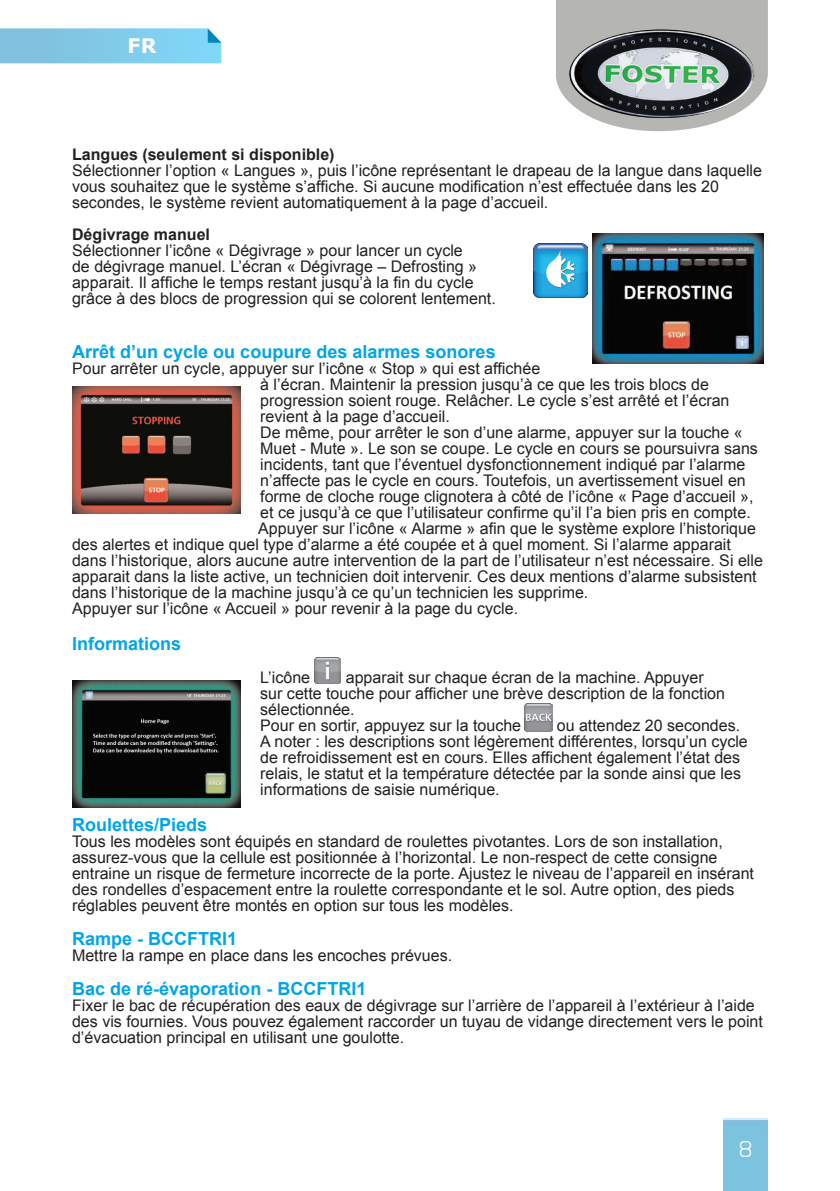
<style>
.page{position:relative;width:840px;height:1191px;background:#fff}
.page>*{position:absolute;margin:0;border:0;box-sizing:border-box;transform-origin:0 0}
.t1{font:24px "Planer";color:#fff}
.t2{font:700 20px "Verdana";color:#fff}
.t3{font:700 18px "Arial";color:#00a5e7}
.t4{font:16px/16px "Arial";color:#231f20}
.t5{font:700 16px "Arial";color:#231f20}
</style>
<div class="page">
<svg style="left:556px;top:0;width:211px;height:131px"></svg>
<img style="left:569px;top:29px;width:185px;height:89px">
<svg style="left:0;top:28px;width:221px;height:35px;background:#81cae8"></svg>
<img style="left:72px;top:387px;width:168px;height:126px">
<img style="left:72px;top:681px;width:168px;height:127px">
<img style="left:314px;top:657px;width:26px;height:26px">
<img style="left:524px;top:703px;width:28px;height:28px">
<img style="left:592px;top:233px;width:171px;height:131px">
<img style="left:533px;top:243px;width:54px;height:55px">
<p class="t2" style="left:128px;top:33px;width:30px">FR</p>
<p class="t5" style="left:72px;top:144px;width:264px">Langues (seulement si disponible)</p>
<p class="t4" style="left:72px;top:163px;width:691px">Sélectionner l’option « Langues », puis l’icône représentant le drapeau de la langue dans laquelle vous souhaitez que le système s’affiche. Si aucune modification n’est effectuée dans les 20 secondes, le système revient automatiquement à la page d’accueil.</p>
<p class="t5" style="left:72px;top:224px;width:139px">Dégivrage manuel</p>
<p class="t4" style="left:72px;top:243px;width:425px">Sélectionner l’icône « Dégivrage » pour lancer un cycle<br>de dégivrage manuel. L’écran « Dégivrage – Defrosting » apparait. Il affiche le temps restant jusqu’à la fin du cycle grâce à des blocs de progression qui se colorent lentement.</p>
<p class="t3" style="left:72px;top:340px;width:425px">Arrêt d’un cycle ou coupure des alarmes sonores</p>
<p class="t4" style="left:72px;top:361px;width:469px">Pour arrêter un cycle, appuyer sur l’icône « Stop » qui est affichée</p>
<p class="t4" style="left:260px;top:377px;width:450px">à l’écran. Maintenir la pression jusqu’à ce que les trois blocs de</p>
<p class="t4" style="left:260px;top:393px;width:470px">progression soient rouge. Relâcher. Le cycle s’est arrêté et l’écran</p>
<p class="t4" style="left:260px;top:409px;width:191px">revient à la page d’accueil.</p>
<p class="t4" style="left:260px;top:425px;width:483px">De même, pour arrêter le son d’une alarme, appuyer sur la touche «</p>
<p class="t4" style="left:260px;top:441px;width:499px">Muet - Mute ». Le son se coupe. Le cycle en cours se poursuivra sans</p>
<p class="t4" style="left:260px;top:457px;width:486px">incidents, tant que l’éventuel dysfonctionnement indiqué par l’alarme</p>
<p class="t4" style="left:260px;top:473px;width:486px">n’affecte pas le cycle en cours. Toutefois, un avertissement visuel en</p>
<p class="t4" style="left:260px;top:489px;width:494px">forme de cloche rouge clignotera à côté de l’icône « Page d’accueil »,</p>
<p class="t4" style="left:260px;top:505px;width:491px">et ce jusqu’à ce que l’utilisateur confirme qu’il l’a bien pris en compte.</p>
<p class="t4" style="left:258px;top:521px;width:499px">Appuyer sur l’icône « Alarme » afin que le système explore l’historique</p>
<p class="t4" style="left:72px;top:537px;width:660px">des alertes et indique quel type d’alarme a été coupée et à quel moment. Si l’alarme apparait</p>
<p class="t4" style="left:72px;top:553px;width:692px">dans l’historique, alors aucune autre intervention de la part de l’utilisateur n’est nécessaire. Si elle</p>
<p class="t4" style="left:72px;top:569px;width:685px">apparait dans la liste active, un technicien doit intervenir. Ces deux mentions d’alarme subsistent</p>
<p class="t4" style="left:72px;top:585px;width:517px">dans l’historique de la machine jusqu’à ce qu’un technicien les supprime.</p>
<p class="t4" style="left:72px;top:601px;width:447px">Appuyer sur l’icône « Accueil » pour revenir à la page du cycle.</p>
<p class="t3" style="left:72px;top:632px;width:111px">Informations</p>
<p class="t4" style="left:260px;top:669px;width:51px">L’icône</p>
<p class="t4" style="left:260px;top:669px;width:466px;text-indent:85px">apparait sur chaque écran de la machine. Appuyer sur cette touche pour afficher une brève description de la fonction sélectionnée.<br>Pour en sortir, appuyez sur la touche</p>
<p class="t4" style="left:260px;top:717px;width:489px;text-indent:296px">ou attendez 20 secondes.<br>A noter : les descriptions sont légèrement différentes, lorsqu’un cycle de refroidissement est en cours. Elles affichent également l’état des relais, le statut et la température détectée par la sonde ainsi que les informations de saisie numérique.</p>
<p class="t3" style="left:72px;top:812px;width:137px">Roulettes/Pieds</p>
<p class="t4" style="left:72px;top:833px;width:683px">Tous les modèles sont équipés en standard de roulettes pivotantes. Lors de son installation, assurez-vous que la cellule est positionnée à l’horizontal. Le non-respect de cette consigne entraine un risque de fermeture incorrecte de la porte. Ajustez le niveau de l’appareil en insérant des rondelles d’espacement entre la roulette correspondante et le sol. Autre option, des pieds réglables peuvent être montés en option sur tous les modèles.</p>
<p class="t3" style="left:72px;top:926px;width:167px">Rampe - BCCFTRI1</p>
<p class="t4" style="left:72px;top:947px;width:381px">Mettre la rampe en place dans les encoches prévues.</p>
<p class="t3" style="left:72px;top:976px;width:296px">Bac de ré-évaporation - BCCFTRI1</p>
<p class="t4" style="left:72px;top:997px;width:692px">Fixer le bac de récupération des eaux de dégivrage sur l’arrière de l’appareil à l’extérieur à l’aide des vis fournies. Vous pouvez également raccorder un tuyau de vidange directement vers le point d’évacuation principal en utilisant une goulotte.</p>
<h1 class="t1" style="left:738px;top:1134px;width:15px">8</h1>
</div>
